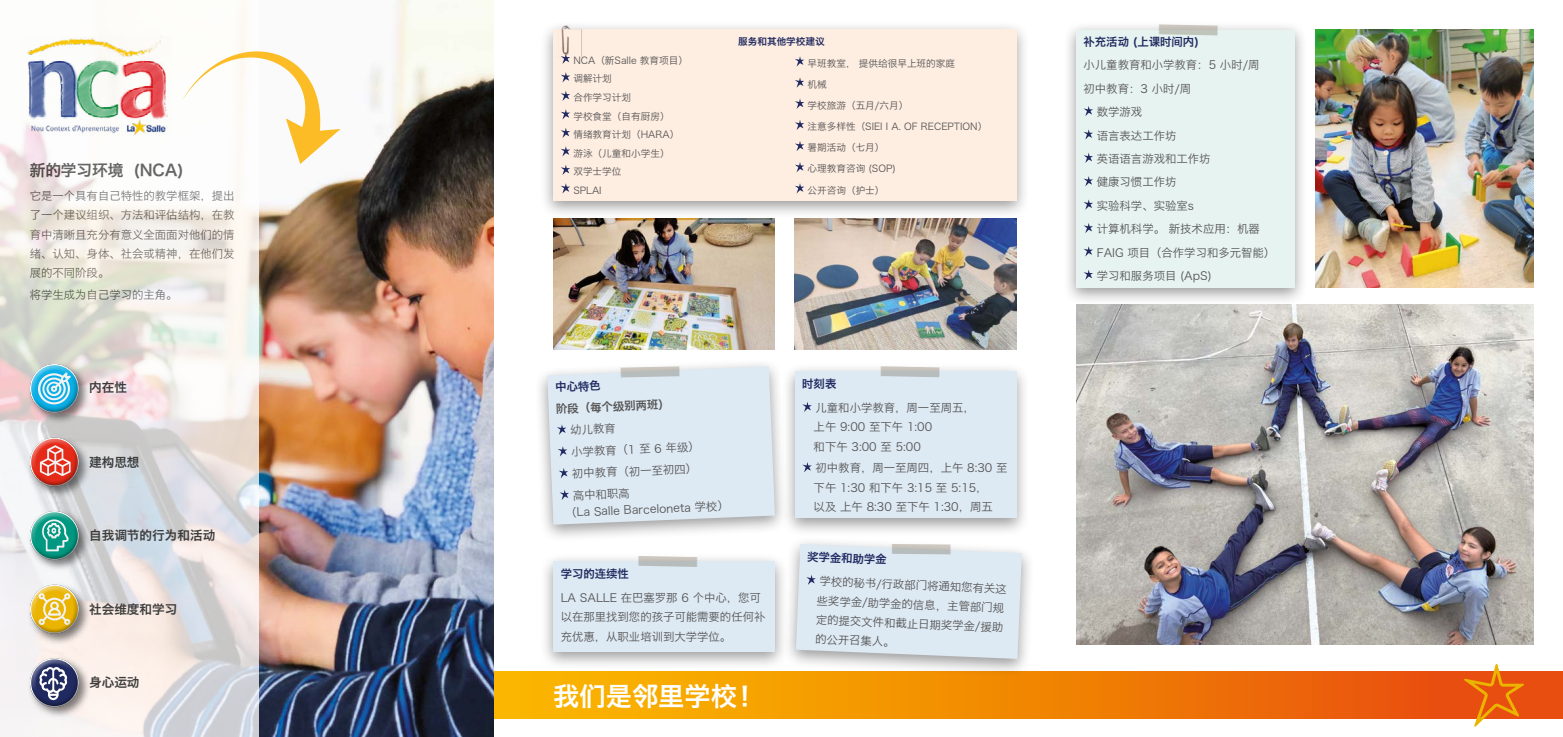
<style>
.page{position:relative;width:1563px;height:737px;background:#fff}
.page>*{position:absolute;margin:0;border:0;box-sizing:border-box;transform-origin:0 0}
.t1{font:26.25px "Hiragino Sans GB W6";color:#fff}
.t2{font:15.75px "Hiragino Sans GB W6";letter-spacing:-.01em;color:#3c3c3b}
.t3{font:12.6px "Hiragino Sans GB W6";color:#3c3c3b}
.t4{font:11.38px/19.2px "Hiragino Sans GB W3";color:#555454}
.t5{font:11.38px "Hiragino Sans GB W6";color:#202a60}
.t6{font:11.38px "Hiragino Sans GB W6";color:#555454}
.t7{font:9.62px/18.5px "Hiragino Sans GB W3";color:#555454}
.t8{font:9.62px "Hiragino Sans GB W6";color:#202a60}
</style>
<div class="page">
<img style="left:553px;top:220px;width:222px;height:129px">
<img style="left:795px;top:220px;width:221px;height:129px">
<div style="left:494px;top:671px;width:1069px;height:48px;background:linear-gradient(to right,#fbbf00,#e7470d)"></div>
<img style="left:259px;top:0;width:235px;height:737px">
<svg style="left:0;top:0;width:259px;height:737px"></svg>
<div style="left:23px;top:577px;width:64px;height:52px;background:#fff;opacity:.5"></div>
<div style="left:29px;top:593px;width:66px;height:54px;background:#000;opacity:.5"></div>
<div style="left:23px;top:356px;width:65px;height:53px;background:#fff;opacity:.5"></div>
<div style="left:29px;top:372px;width:66px;height:54px;background:#000;opacity:.5"></div>
<div style="left:23px;top:650px;width:65px;height:53px;background:#fff;opacity:.5"></div>
<div style="left:29px;top:666px;width:66px;height:54px;background:#000;opacity:.5"></div>
<div style="left:23px;top:430px;width:64px;height:52px;background:#fff;opacity:.5"></div>
<div style="left:29px;top:446px;width:66px;height:54px;background:#000;opacity:.5"></div>
<div style="left:23px;top:503px;width:64px;height:52px;background:#fff;opacity:.5"></div>
<div style="left:29px;top:519px;width:66px;height:54px;background:#000;opacity:.5"></div>
<img style="left:22px;top:36px;width:149px;height:99px">
<svg style="left:182px;top:21px;width:158px;height:143px"></svg>
<div style="left:539px;top:21px;width:491px;height:199px;background:#000;opacity:.4"></div>
<div style="left:553px;top:30px;width:463px;height:171px;background:#feede1"></div>
<svg style="left:562px;top:58px;width:7px;height:6px"></svg>
<svg style="left:561px;top:72px;width:9px;height:10px"></svg>
<svg style="left:561px;top:91px;width:9px;height:10px"></svg>
<svg style="left:561px;top:109px;width:9px;height:10px"></svg>
<svg style="left:561px;top:128px;width:9px;height:10px"></svg>
<svg style="left:561px;top:146px;width:9px;height:10px"></svg>
<svg style="left:561px;top:165px;width:9px;height:10px"></svg>
<svg style="left:561px;top:183px;width:9px;height:10px"></svg>
<svg style="left:795px;top:56px;width:9px;height:11px"></svg>
<svg style="left:795px;top:77px;width:9px;height:11px"></svg>
<svg style="left:795px;top:99px;width:9px;height:10px"></svg>
<svg style="left:795px;top:120px;width:9px;height:10px"></svg>
<svg style="left:795px;top:141px;width:9px;height:10px"></svg>
<svg style="left:795px;top:162px;width:9px;height:10px"></svg>
<svg style="left:795px;top:183px;width:9px;height:10px"></svg>
<div style="left:539px;top:552px;width:249px;height:118px;background:#000;opacity:.4"></div>
<div style="left:553px;top:561px;width:222px;height:91px;background:#dde9f3"></div>
<svg style="left:638px;top:556px;width:60px;height:11px"></svg>
<img style="left:555px;top:24px;width:29px;height:34px">
<div style="left:534px;top:358px;width:254px;height:185px;background:#000;opacity:.4"></div>
<svg style="left:547px;top:366px;width:228px;height:158px;background:#dbe6ef"></svg>
<div style="left:783px;top:535px;width:252px;height:142px;background:#000;opacity:.4"></div>
<svg style="left:796px;top:544px;width:226px;height:115px;background:#dbe6ef"></svg>
<div style="left:781px;top:362px;width:249px;height:174px;background:#000;opacity:.4"></div>
<div style="left:795px;top:371px;width:221px;height:147px;background:#dde9f3"></div>
<svg style="left:802px;top:402px;width:10px;height:10px"></svg>
<svg style="left:802px;top:462px;width:10px;height:10px"></svg>
<svg style="left:880px;top:366px;width:60px;height:11px"></svg>
<div style="left:1062px;top:21px;width:246px;height:285px;background:#000;opacity:.4"></div>
<div style="left:1076px;top:30px;width:218px;height:257px;background:#e7f3f1"></div>
<svg style="left:1083px;top:106px;width:10px;height:10px"></svg>
<svg style="left:1084px;top:129px;width:9px;height:11px"></svg>
<svg style="left:1083px;top:153px;width:10px;height:10px"></svg>
<svg style="left:1083px;top:176px;width:10px;height:10px"></svg>
<svg style="left:1083px;top:199px;width:10px;height:11px"></svg>
<svg style="left:1083px;top:223px;width:10px;height:10px"></svg>
<svg style="left:1084px;top:246px;width:9px;height:10px"></svg>
<svg style="left:1083px;top:270px;width:10px;height:10px"></svg>
<svg style="left:1158px;top:24px;width:60px;height:11px"></svg>
<svg style="left:1463px;top:664px;width:61px;height:62px"></svg>
<img style="left:1076px;top:304px;width:457px;height:340px">
<img style="left:1315px;top:30px;width:218px;height:257px">
<h2 class="t2" style="left:30px;top:160px;width:156px">新的学习环境 (NCA)</h2>
<p class="t4" style="left:30px;top:186px;width:206px;text-align:justify">它是一个具有自己特性的教学框架，提出了一个建议组织、方法和评估结构，在教育中清晰且充分有意义全面面对他们的情绪、认知、身体、社会或精神，在他们发展的不同阶段。</p>
<p class="t4" style="left:30px;top:285px;width:149px">将学生成为自己学习的主角。</p>
<p class="t3" style="left:89px;top:379px;width:39px">内在性</p>
<p class="t3" style="left:89px;top:453px;width:52px">建构思想</p>
<p class="t3" style="left:89px;top:527px;width:128px">自我调节的行为和活动</p>
<p class="t3" style="left:89px;top:600px;width:90px">社会维度和学习</p>
<p class="t3" style="left:89px;top:674px;width:52px">身心运动</p>
<p class="t8" style="left:738px;top:35px;width:88px">服务和其他学校建议</p>
<p class="t7" style="left:573px;top:51px;width:116px">NCA（新Salle 教育项目）调解计划<br>合作学习计划<br>学校食堂（自有厨房）<br>情绪教育计划（HARA）游泳（儿童和小学生）<br>双学士学位<br>SPLAI</p>
<p class="t7" style="left:807px;top:52px;width:181px;line-height:21.2px">早班教室， 提供给很早上班的家庭<br>机械<br>学校旅游（五月/六月）<br>注意多样性（SIEI I A. OF RECEPTION）暑期活动（七月）<br>心理教育咨询 (SOP)<br>公开咨询（护士）</p>
<p class="t5" style="left:555px;top:379px;width:47px;rotate:-2deg">中心特色</p>
<p class="t6" style="left:556px;top:401px;width:115px;rotate:-2deg">阶段（每个级别两班）</p>
<p class="t4" style="left:570px;top:419px;width:130px;line-height:21.7px;rotate:-2deg">幼儿教育<br>小学教育（1 至 6 年级）初中教育（初一至初四）高中和职高</p>
<p class="t4" style="left:565px;top:502px;width:165px;rotate:-2deg">（La Salle Barceloneta 学校）</p>
<p class="t5" style="left:561px;top:566px;width:70px">学习的连续性</p>
<p class="t4" style="left:561px;top:588px;width:206px">LA SALLE 在巴塞罗那 6 个中心，您可以在那里找到您的孩子可能需要的任何补充优惠，从职业培训到大学学位。</p>
<h1 class="t1" style="left:553px;top:678px;width:211px">我们是邻里学校！</h1>
<p class="t5" style="left:802px;top:376px;width:36px">时刻表</p>
<p class="t4" style="left:813px;top:398px;width:163px">儿童和小学教育，周一至周五，上午 9:00 至下午 1:00<br>和下午 3:00 至 5:00</p>
<p class="t4" style="left:813px;top:458px;width:195px">初中教育，周一至周四，上午 8:30 至下午 1:30 和下午 3:15 至 5:15，<br>以及 上午 8:30 至下午 1:30，周五</p>
<p class="t5" style="left:807px;top:549px;width:81px;rotate:2deg">奖学金和助学金</p>
<p class="t4" style="left:817px;top:572px;width:191px;rotate:2deg">学校的秘书/行政部门将通知您有关这些奖学金/助学金的信息，主管部门规定的提交文件和截止日期奖学金/援助的公开召集人。</p>
<p class="t5" style="left:1083px;top:34px;width:117px">补充活动 (上课时间内)</p>
<p class="t4" style="left:1083px;top:55px;width:177px">小儿童教育和小学教育：5 小时/周</p>
<p class="t4" style="left:1083px;top:79px;width:109px">初中教育：3 小时/周</p>
<p class="t4" style="left:1097px;top:102px;width:47px">数学游戏</p>
<p class="t4" style="left:1097px;top:125px;width:81px">语言表达工作坊</p>
<p class="t4" style="left:1097px;top:149px;width:115px">英语语言游戏和工作坊</p>
<p class="t4" style="left:1097px;top:172px;width:81px">健康习惯工作坊</p>
<p class="t4" style="left:1097px;top:196px;width:99px">实验科学、实验室s</p>
<p class="t4" style="left:1097px;top:219px;width:165px">计算机科学。 新技术应用：机器</p>
<p class="t4" style="left:1097px;top:242px;width:180px">FAIG 项目（合作学习和多元智能）</p>
<p class="t4" style="left:1097px;top:266px;width:117px">学习和服务项目 (ApS)</p>
</div>
